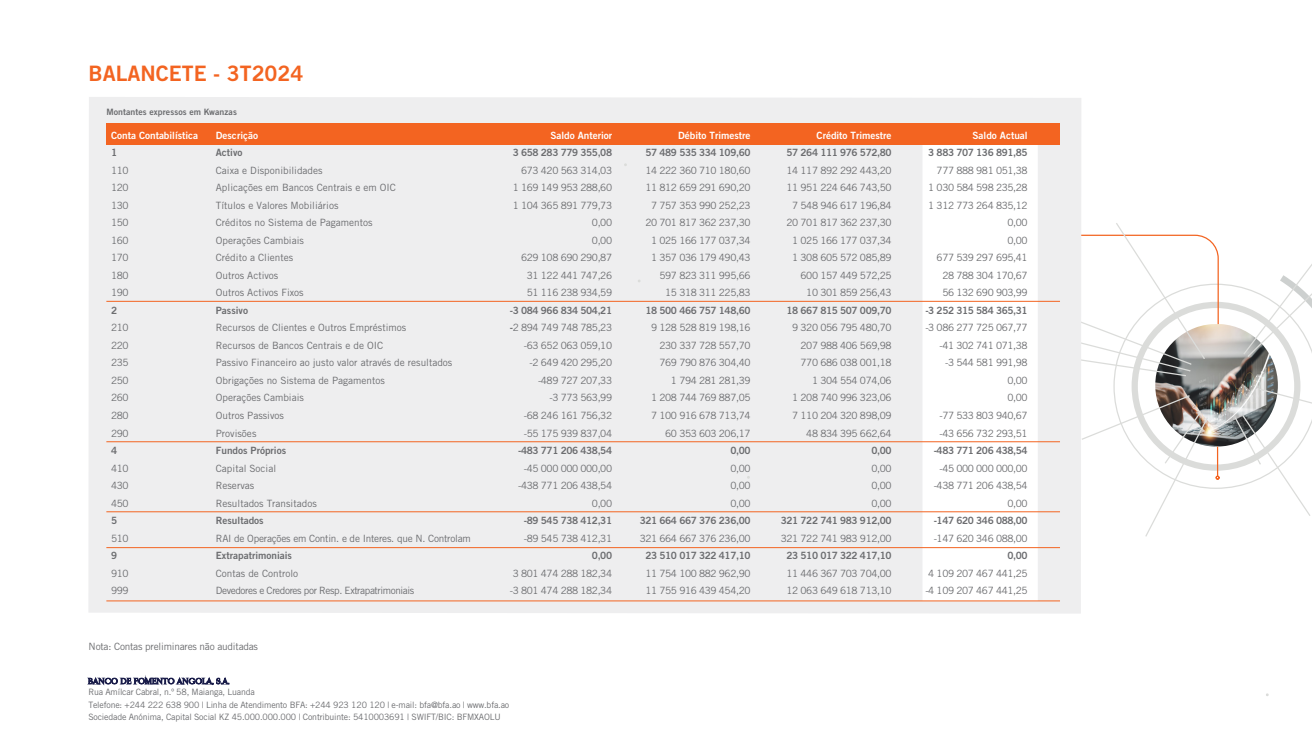
<style>
.page{position:relative;width:1312px;height:745px;background:#fff}
.page>*{position:absolute;margin:0;border:0;box-sizing:border-box;transform-origin:0 0}
.t1{font:21.25px "Trade Gothic LT Std Bd 2";color:#f36421}
.t2{font:10px/17.5px "Trade Gothic LT Std";letter-spacing:-.04em;color:#6c6d70;text-align:right}
.t3{font:10px/17.5px "Trade Gothic LT Std";color:#6c6d70}
.t4{font:10px "Trade Gothic LT Std Bd 2";letter-spacing:-.04em;color:#6c6d70}
.t5{font:10px "Trade Gothic LT Std";letter-spacing:-.02em;color:#6c6d70}
.t6{font:10px "Trade Gothic LT Std Bd 2";color:#fff}
.t7{font:10px "Trade Gothic LT Std Bd 2";color:#6c6d70}
.t8{font:8.75px/12.5px "Trade Gothic LT Std";letter-spacing:-.02em;color:#6c6d70}
.t9{font:8.75px "Trade Gothic LT Std Bd 2";letter-spacing:.01em;color:#6c6d70}
.s1{font-family:"Trade Gothic LT Std Bd 2"}
</style>
<div class="page">
<svg style="left:1113px;top:283px;width:188px;height:205px"></svg>
<svg style="left:1215px;top:475px;width:4px;height:4px"></svg>
<img style="left:1154px;top:324px;width:123px;height:122px;border-radius:60px">
<svg style="left:1081px;top:223px;width:138px;height:164px"></svg>
<svg style="left:1241px;top:265px;width:70px;height:92px"></svg>
<svg style="left:1258px;top:387px;width:53px;height:20px"></svg>
<svg style="left:1082px;top:394px;width:126px;height:143px"></svg>
<hr style="left:1216px;top:446px;width:1px;height:30px;background:#f36421">
<svg style="left:1233px;top:414px;width:78px;height:102px"></svg>
<svg style="left:88px;top:677px;width:141px;height:7px"></svg>
<div style="left:88px;top:97px;width:993px;height:516px;background:#eeeeef"></div>
<svg style="left:922px;top:144px;width:115px;height:456px"></svg>
<svg style="left:746px;top:475px;width:4px;height:3px"></svg>
<svg style="left:623px;top:163px;width:4px;height:3px"></svg>
<svg style="left:964px;top:538px;width:3px;height:4px"></svg>
<div style="left:107px;top:123px;width:952px;height:21px;background:#f36421"></div>
<hr style="left:106px;top:441px;width:953px;height:1px;background:#f36421">
<hr style="left:106px;top:301px;width:953px;height:1px;background:#f36421">
<hr style="left:106px;top:511px;width:953px;height:1px;background:#f36421">
<hr style="left:106px;top:547px;width:953px;height:1px;background:#f36421">
<hr style="left:106px;top:600px;width:953px;height:1px;background:#f36421">
<h1 class="t1" style="left:89px;top:60px;width:216px">BALANCETE - 3T2024</h1>
<p class="t9" style="left:106px;top:106px;width:132px">Montantes expressos em Kwanzas</p>
<p class="t6" style="left:111px;top:129px;width:89px">Conta Contabilística</p>
<p class="t4" style="left:111px;top:146px;width:8px">1</p>
<p class="t2" style="left:111px;top:161px;width:19px;text-align:justify">110<br>120<br>130<br>150<br>160<br>170<br>180<br>190</p>
<p class="t4" style="left:111px;top:304px;width:8px">2</p>
<p class="t2" style="left:111px;top:319px;width:19px;text-align:justify">210<br>220<br>235<br>250<br>260<br>280<br>290</p>
<p class="t4" style="left:111px;top:444px;width:8px">4</p>
<p class="t2" style="left:111px;top:459px;width:19px;text-align:justify">410<br>430<br>450</p>
<p class="t4" style="left:111px;top:514px;width:8px">5</p>
<p class="t2" style="left:111px;top:529px;width:19px">510</p>
<p class="t4" style="left:111px;top:549px;width:8px">9</p>
<p class="t2" style="left:111px;top:564px;width:19px;text-align:left">910<br>999</p>
<p class="t6" style="left:216px;top:129px;width:44px">Descrição</p>
<p class="t4" style="left:216px;top:146px;width:28px">Activo</p>
<p class="t3" style="left:216px;top:161px;width:181px">Caixa e Disponibilidades<br>Aplicações em Bancos Centrais e em OIC<br>Títulos e Valores Mobiliários<br>Créditos no Sistema de Pagamentos<br>Operações Cambiais<br>Crédito a Clientes<br>Outros Activos<br>Outros Activos Fixos</p>
<p class="t7" style="left:216px;top:304px;width:34px">Passivo</p>
<p class="t3" style="left:216px;top:319px;width:238px">Recursos de Clientes e Outros Empréstimos<br>Recursos de Bancos Centrais e de OIC<br>Passivo Financeiro ao justo valor através de resultados<br>Obrigações no Sistema de Pagamentos<br>Operações Cambiais<br>Outros Passivos<br>Provisões</p>
<p class="t7" style="left:216px;top:444px;width:72px">Fundos Próprios</p>
<p class="t3" style="left:216px;top:459px;width:102px">Capital Social<br>Reservas<br>Resultados Transitados</p>
<p class="t7" style="left:216px;top:514px;width:49px">Resultados</p>
<p class="t5" style="left:216px;top:531px;width:256px">RAI de Operações em Contin. e de Interes. que N. Controlam</p>
<p class="t7" style="left:216px;top:549px;width:78px">Extrapatrimoniais</p>
<p class="t2" style="left:216px;top:564px;width:200px;text-align:left">Contas de Controlo<br>Devedores e Credores por Resp. Extrapatrimoniais</p>
<p class="t6" style="left:550px;top:129px;width:63px">Saldo Anterior</p>
<p class="t4" style="left:512px;top:146px;width:101px">3 658 283 779 355,08</p>
<p class="t2" style="left:512px;top:161px;width:101px">673 420 563 314,03<br>1 169 149 953 288,60<br>1 104 365 891 779,73<br>0,00<br>0,00<br>629 108 690 290,87<br>31 122 441 747,26<br>51 116 238 934,59</p>
<p class="t4" style="left:509px;top:304px;width:104px">-3 084 966 834 504,21</p>
<p class="t2" style="left:509px;top:319px;width:104px"><span class="s1">-</span>2 894 749 748 785,23 -63 652 063 059,10<br>-2 649 420 295,20 -489 727 207,33<br>-3 773 563,99<br>-68 246 161 756,32 -55 175 939 837,04</p>
<p class="t4" style="left:518px;top:444px;width:95px">-483 771 206 438,54</p>
<p class="t2" style="left:518px;top:459px;width:95px">-45 000 000 000,00 -438 771 206 438,54<br>0,00</p>
<p class="t4" style="left:524px;top:514px;width:90px">-89 545 738 412,31</p>
<p class="t2" style="left:524px;top:529px;width:90px">-89 545 738 412,31</p>
<p class="t4" style="left:592px;top:549px;width:22px">0,00</p>
<p class="t2" style="left:509px;top:564px;width:104px;text-align:left">3 801 474 288 182,34 -3 801 474 288 182,34</p>
<p class="t5" style="left:89px;top:640px;width:171px">Nota: Contas preliminares não auditadas</p>
<p class="t8" style="left:88px;top:685px;width:422px">Rua Amílcar Cabral, n.º 58, Maianga, Luanda<br>Telefone: +244 222 638 900 | Linha de Atendimento BFA: +244 923 120 120 | e-mail: bfa@bfa.ao | www.bfa.ao<br>Sociedade Anónima, Capital Social KZ 45.000.000.000 | Contribuinte: 5410003691 | SWIFT/BIC: BFMXAOLU</p>
<p class="t6" style="left:678px;top:129px;width:74px">Débito Trimestre</p>
<p class="t4" style="left:645px;top:146px;width:107px">57 489 535 334 109,60</p>
<p class="t2" style="left:645px;top:161px;width:107px">14 222 360 710 180,60<br>11 812 659 291 690,20<br>7 757 353 990 252,23<br>20 701 817 362 237,30<br>1 025 166 177 037,34<br>1 357 036 179 490,43<br>597 823 311 995,66<br>15 318 311 225,83</p>
<p class="t4" style="left:645px;top:304px;width:107px">18 500 466 757 148,60</p>
<p class="t2" style="left:651px;top:319px;width:101px">9 128 528 819 198,16<br>230 337 728 557,70<br>769 790 876 304,40<br>1 794 281 281,39<br>1 208 744 769 887,05<br>7 100 916 678 713,74<br>60 353 603 206,17</p>
<p class="t4" style="left:730px;top:444px;width:22px">0,00</p>
<p class="t2" style="left:730px;top:459px;width:22px;text-align:justify">0,00<br>0,00<br>0,00</p>
<p class="t4" style="left:639px;top:514px;width:112px">321 664 667 376 236,00</p>
<p class="t2" style="left:639px;top:529px;width:112px">321 664 667 376 236,00</p>
<p class="t4" style="left:645px;top:549px;width:107px">23 510 017 322 417,10</p>
<p class="t2" style="left:645px;top:564px;width:107px;text-align:left">11 754 100 882 962,90<br>11 755 916 439 454,20</p>
<p class="t6" style="left:816px;top:129px;width:76px">Crédito Trimestre</p>
<p class="t4" style="left:786px;top:146px;width:107px">57 264 111 976 572,80</p>
<p class="t2" style="left:786px;top:161px;width:107px">14 117 892 292 443,20<br>11 951 224 646 743,50<br>7 548 946 617 196,84<br>20 701 817 362 237,30<br>1 025 166 177 037,34<br>1 308 605 572 085,89<br>600 157 449 572,25<br>10 301 859 256,43</p>
<p class="t4" style="left:786px;top:304px;width:107px">18 667 815 507 009,70</p>
<p class="t2" style="left:792px;top:319px;width:101px">9 320 056 795 480,70<br>207 988 406 569,98<br>770 686 038 001,18<br>1 304 554 074,06<br>1 208 740 996 323,06<br>7 110 204 320 898,09<br>48 834 395 662,64</p>
<p class="t4" style="left:871px;top:444px;width:22px">0,00</p>
<p class="t2" style="left:871px;top:459px;width:22px;text-align:justify">0,00<br>0,00<br>0,00</p>
<p class="t4" style="left:780px;top:514px;width:112px">321 722 741 983 912,00</p>
<p class="t2" style="left:780px;top:529px;width:112px">321 722 741 983 912,00</p>
<p class="t4" style="left:786px;top:549px;width:107px">23 510 017 322 417,10</p>
<p class="t2" style="left:786px;top:564px;width:107px;text-align:left">11 446 367 703 704,00<br>12 063 649 618 713,10</p>
<p class="t6" style="left:972px;top:129px;width:57px">Saldo Actual</p>
<p class="t4" style="left:928px;top:146px;width:101px">3 883 707 136 891,85</p>
<p class="t2" style="left:928px;top:161px;width:101px">777 888 981 051,38<br>1 030 584 598 235,28<br>1 312 773 264 835,12<br>0,00<br>0,00<br>677 539 297 695,41<br>28 788 304 170,67<br>56 132 690 903,99</p>
<p class="t4" style="left:925px;top:304px;width:104px">-3 252 315 584 365,31</p>
<p class="t2" style="left:925px;top:319px;width:104px">-3 086 277 725 067,77 -41 302 741 071,38<br>-3 544 581 991,98<br>0,00<br>0,00<br>-77 533 803 940,67 -43 656 732 293,51</p>
<p class="t4" style="left:933px;top:444px;width:95px">-483 771 206 438,54</p>
<p class="t2" style="left:933px;top:459px;width:95px">-45 000 000 000,00 -438 771 206 438,54<br>0,00</p>
<p class="t4" style="left:933px;top:514px;width:95px">-147 620 346 088,00</p>
<p class="t2" style="left:933px;top:529px;width:95px">-147 620 346 088,00</p>
<p class="t4" style="left:1007px;top:549px;width:22px">0,00</p>
<p class="t2" style="left:925px;top:564px;width:104px;text-align:left">4 109 207 467 441,25 -4 109 207 467 441,25</p>
</div>
